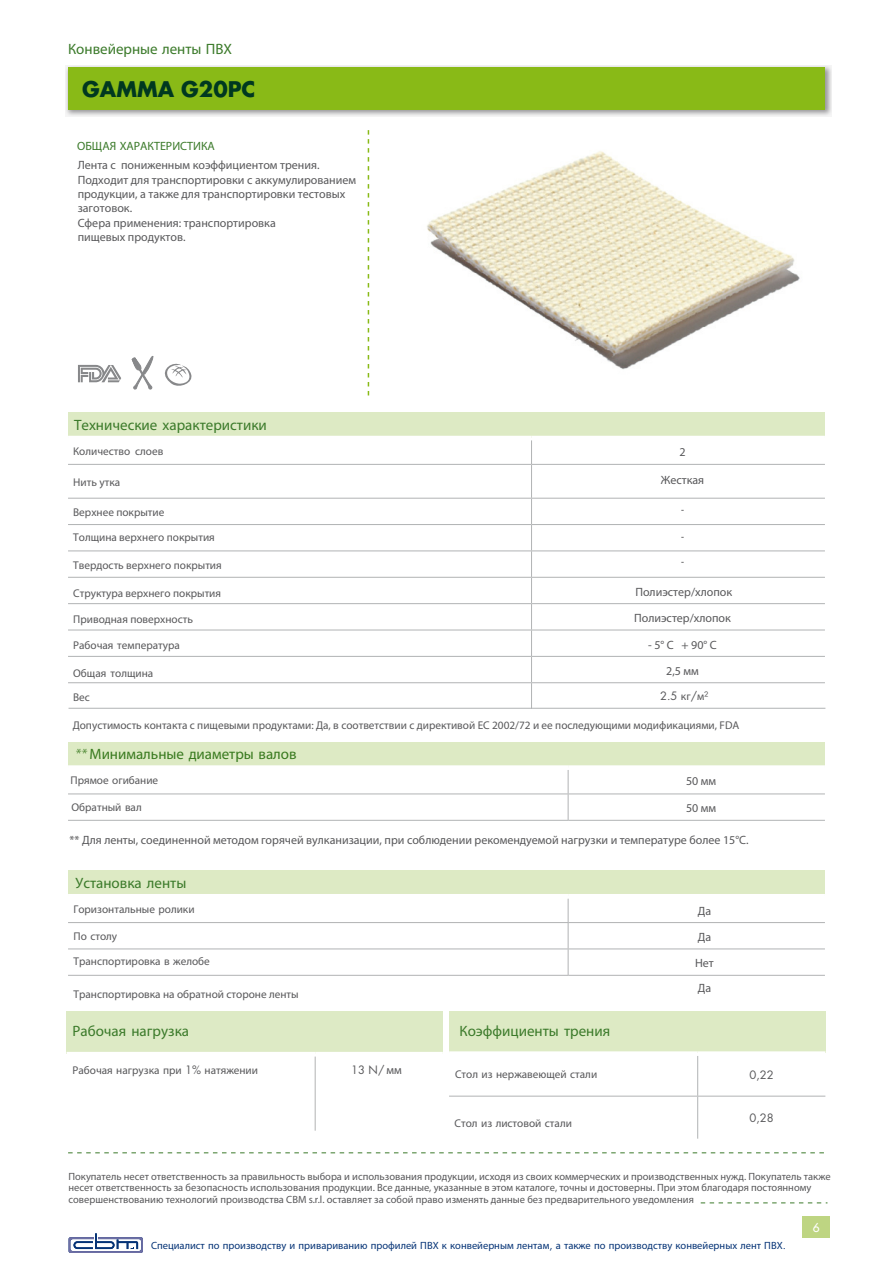
<style>
.page{position:relative;width:893px;height:1263px;background:#fff}
.page>*{position:absolute;margin:0;border:0;box-sizing:border-box;transform-origin:0 0}
.t1{font:700 21px "Futura";color:#003820}
.t2{font:15px "Myriad Pro";color:#3b7a2a}
.t3{font:15px "Myriad Pro";color:#397a1f}
.t4{font:12px/14.4px "Myriad Pro";color:#58585a}
.t5{font:12px "Futura";color:#fff}
.t6{font:11.25px/23.7px "Myriad Pro";color:#58585a}
.t7{font:11.25px "Futura";color:#58585a}
.t8{font:10.5px/11.2px "Myriad Pro";color:#58585a}
.t9{font:10.5px "Myriad Pro";color:#053376}
.s1{color:#3b7a2a}
.s2{font-family:"Myriad Pro"}
.s3{font-weight:300;font-style:italic}
.s4{font-family:"Futura"}
.s5{font-family:"Myriad Pro";font-size:12px}
</style>
<div class="page">
<svg style="left:65px;top:65px;width:767px;height:52px"></svg>
<div style="left:68px;top:67px;width:757px;height:43px;background:#89ba17"></div>
<div style="left:68px;top:412px;width:757px;height:26px;background:#ddeac4"></div>
<svg style="left:531px;top:440px;width:1px;height:24px"></svg>
<hr style="left:68px;top:464px;width:463px;height:1px;background:#b1b3b4">
<hr style="left:531px;top:464px;width:294px;height:1px;background:#b1b3b4">
<hr style="left:531px;top:465px;width:1px;height:33px;background:#b1b3b4">
<hr style="left:68px;top:498px;width:463px;height:1px;background:#b1b3b4">
<hr style="left:531px;top:498px;width:294px;height:1px;background:#b1b3b4">
<hr style="left:68px;top:524px;width:463px;height:1px;background:#b1b3b4">
<hr style="left:531px;top:524px;width:294px;height:1px;background:#b1b3b4">
<hr style="left:68px;top:550px;width:463px;height:1px;background:#b1b3b4">
<hr style="left:531px;top:550px;width:294px;height:1px;background:#b1b3b4">
<hr style="left:68px;top:577px;width:463px;height:1px;background:#b1b3b4">
<hr style="left:531px;top:577px;width:294px;height:1px;background:#b1b3b4">
<hr style="left:68px;top:603px;width:463px;height:1px;background:#b1b3b4">
<hr style="left:531px;top:603px;width:294px;height:1px;background:#b1b3b4">
<hr style="left:68px;top:630px;width:463px;height:1px;background:#b1b3b4">
<hr style="left:531px;top:630px;width:294px;height:1px;background:#b1b3b4">
<hr style="left:68px;top:656px;width:463px;height:1px;background:#b1b3b4">
<hr style="left:531px;top:656px;width:294px;height:1px;background:#b1b3b4">
<hr style="left:68px;top:682px;width:463px;height:1px;background:#b1b3b4">
<hr style="left:531px;top:682px;width:294px;height:1px;background:#b1b3b4">
<svg style="left:531px;top:499px;width:1px;height:209px"></svg>
<hr style="left:68px;top:436px;width:463px;height:4px;background:#fff">
<hr style="left:531px;top:436px;width:294px;height:4px;background:#fff">
<svg style="left:368px;top:130px;width:1px;height:265px"></svg>
<div style="left:68px;top:871px;width:757px;height:25px;background:#ddeac4"></div>
<svg style="left:68px;top:898px;width:757px;height:77px"></svg>
<hr style="left:68px;top:894px;width:500px;height:4px;background:#fff">
<hr style="left:568px;top:894px;width:257px;height:4px;background:#fff">
<hr style="left:68px;top:948px;width:500px;height:1px;background:#b1b3b4">
<hr style="left:568px;top:948px;width:257px;height:1px;background:#b1b3b4">
<hr style="left:68px;top:975px;width:500px;height:1px;background:#b1b3b4">
<hr style="left:568px;top:975px;width:257px;height:1px;background:#b1b3b4">
<div style="left:68px;top:742px;width:757px;height:25px;background:#ddeac4"></div>
<svg style="left:68px;top:770px;width:757px;height:50px"></svg>
<div style="left:68px;top:765px;width:500px;height:5px;background:#fff"></div>
<div style="left:568px;top:765px;width:257px;height:5px;background:#fff"></div>
<hr style="left:68px;top:820px;width:500px;height:1px;background:#b1b3b4">
<hr style="left:568px;top:820px;width:257px;height:1px;background:#b1b3b4">
<div style="left:802px;top:1216px;width:28px;height:22px;background:#bed582"></div>
<svg style="left:69px;top:1233px;width:74px;height:20px"></svg>
<svg style="left:701px;top:1202px;width:126px;height:1px"></svg>
<svg style="left:68px;top:1152px;width:756px;height:1px"></svg>
<div style="left:67px;top:1011px;width:376px;height:43px;background:#ddeac5"></div>
<hr style="left:315px;top:1056px;width:1px;height:75px;background:#b2b3b4">
<hr style="left:67px;top:1052px;width:248px;height:4px;background:#fff">
<hr style="left:315px;top:1052px;width:128px;height:4px;background:#fff">
<div style="left:449px;top:1011px;width:376px;height:42px;background:#ddeac4"></div>
<hr style="left:697px;top:1056px;width:1px;height:40px;background:#b1b3b4">
<hr style="left:697px;top:1096px;width:1px;height:43px;background:#b1b3b4">
<div style="left:449px;top:1051px;width:249px;height:5px;background:#fff"></div>
<div style="left:698px;top:1051px;width:127px;height:5px;background:#fff"></div>
<hr style="left:449px;top:1096px;width:249px;height:1px;background:#b1b3b4">
<hr style="left:698px;top:1096px;width:127px;height:1px;background:#b1b3b4">
<svg style="left:132px;top:356px;width:22px;height:33px"></svg>
<svg style="left:78px;top:365px;width:43px;height:17px"></svg>
<svg style="left:164px;top:363px;width:28px;height:23px"></svg>
<hr style="left:69px;top:708px;width:463px;height:1px;background:#b1b3b4">
<hr style="left:532px;top:708px;width:293px;height:1px;background:#b1b3b4">
<img style="left:427px;top:151px;width:373px;height:219px">
<p class="t2" style="left:68px;top:39px;width:166px">Конвейерные ленты ПВХ</p>
<p class="t1" style="left:82px;top:75px;width:175px">GAMMA G20PC</p>
<p class="t4" style="left:77px;top:137px;width:244px;line-height:19px"><span class="s1">ОБЩАЯ ХАРАКТЕРИСТИКА<br></span>Лента с пониженным коэффициентом трения.</p>
<p class="t4" style="left:78px;top:172px;width:280px">Подходит для транспортировки с аккумулированием продукции, а также для транспортировки тестовых заготовок.<br>Сфера применения: транспортировка<br>пищевых продуктов.</p>
<p class="t2" style="left:74px;top:415px;width:194px">Технические характеристики</p>
<p class="t6" style="left:73px;top:439px;width:92px">Количество слоев</p>
<p class="t6" style="left:73px;top:470px;width:48px">Нить утка</p>
<p class="t6" style="left:73px;top:500px;width:93px">Верхнее покрытие</p>
<p class="t6" style="left:73px;top:525px;width:143px">Толщина верхнего покрытия</p>
<p class="t6" style="left:73px;top:553px;width:150px">Твердость верхнего покрытия</p>
<p class="t6" style="left:73px;top:581px;width:149px">Структура верхнего покрытия</p>
<p class="t6" style="left:73px;top:607px;width:121px">Приводная поверхность</p>
<p class="t6" style="left:73px;top:634px;width:108px">Рабочая температура</p>
<p class="t6" style="left:73px;top:661px;width:82px">Общая толщина<br>Вес</p>
<p class="t4" style="left:679px;top:444px;width:8px">2</p>
<p class="t4" style="left:661px;top:473px;width:45px">Жесткая</p>
<p class="t7" style="left:681px;top:501px;width:4px">-</p>
<p class="t7" style="left:681px;top:528px;width:4px">-</p>
<p class="t7" style="left:681px;top:554px;width:4px">-</p>
<p class="t4" style="left:634px;top:578px;width:100px;line-height:26px">Полиэстер/хлопок<br>Полиэстер/хлопок</p>
<p class="t4" style="left:648px;top:637px;width:70px">- 5° C + 90° C</p>
<p class="t4" style="left:666px;top:663px;width:34px">2,5 мм</p>
<p class="t7" style="left:660px;top:688px;width:50px">2.5 <span class="s2">кг</span>/<span class="s2">м</span>²</p>
<p class="t6" style="left:73px;top:713px;width:668px">Допустимость контакта с пищевыми продуктами: Да, в соответствии с директивой ЕС 2002/72 и ее последующими модификациями, FDA</p>
<p class="t3" style="left:75px;top:744px;width:223px"><span class="s3">**</span> Минимальные диаметры валов</p>
<p class="t6" style="left:71px;top:768px;width:89px">Прямое огибание</p>
<p class="t6" style="left:72px;top:795px;width:72px">Обратный вал</p>
<p class="t4" style="left:686px;top:768px;width:32px;line-height:26.4px">50 мм<br>50 мм</p>
<p class="t4" style="left:69px;top:833px;width:681px">** Для ленты, соединенной методом горячей вулканизации, при соблюдении рекомендуемой нагрузки и температуре более 15°C.</p>
<p class="t2" style="left:76px;top:873px;width:112px">Установка ленты</p>
<p class="t6" style="left:74px;top:897px;width:123px">Горизонтальные ролики</p>
<p class="t6" style="left:74px;top:924px;width:138px;line-height:24.6px">По столу<br>Транспортировка в желобе</p>
<p class="t6" style="left:74px;top:982px;width:227px">Транспортировка на обратной стороне ленты</p>
<p class="t2" style="left:73px;top:1021px;width:118px">Рабочая нагрузка</p>
<p class="t6" style="left:73px;top:1058px;width:187px">Рабочая нагрузка при <span class="s4">1%</span> натяжении</p>
<p class="t7" style="left:351px;top:1062px;width:52px">13 N/ <span class="s5">мм</span></p>
<p class="t2" style="left:460px;top:1021px;width:152px">Коэффициенты трения</p>
<p class="t6" style="left:455px;top:1062px;width:144px">Стол из нержавеющей стали</p>
<p class="t6" style="left:455px;top:1111px;width:119px">Стол из листовой стали</p>
<p class="t4" style="left:698px;top:898px;width:15px;line-height:26.1px">Да<br>Да</p>
<p class="t4" style="left:695px;top:955px;width:20px">Нет</p>
<p class="t4" style="left:698px;top:981px;width:15px">Да</p>
<p class="t7" style="left:749px;top:1068px;width:26px">0,22</p>
<p class="t7" style="left:749px;top:1110px;width:26px">0,28</p>
<p class="t8" style="left:68px;top:1171px;width:764px">Покупатель несет ответственность за правильность выбора и использования продукции, исходя из своих коммерческих и производственных нужд. Покупатель также несет ответственность за безопасность использования продукции. Все данные, указанные в этом каталоге, точны и достоверны. При этом благодаря постоянному совершенствованию технологий производства CBM s.r.l. оставляет за собой право изменять данные без предварительного уведомления</p>
<p class="t9" style="left:151px;top:1239px;width:636px">Специалист по производству и привариванию профилей ПВХ к конвейерным лентам<span class="s4">,</span> а также по производству конвейерных лент ПВХ<span class="s4">.</span></p>
<p class="t5" style="left:813px;top:1220px;width:8px">6</p>
</div>
